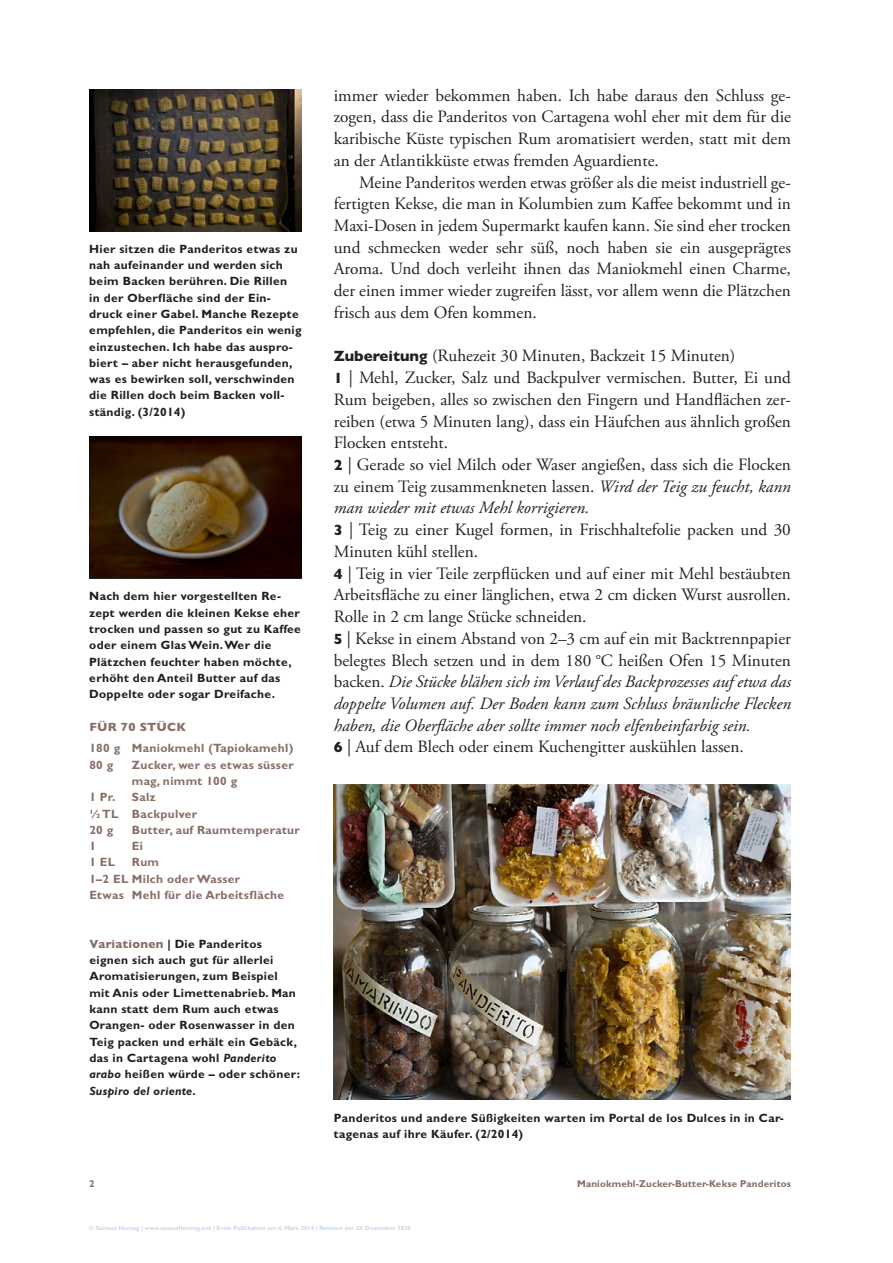
<style>
.page{position:relative;width:893px;height:1263px;background:#fff}
.page>*{position:absolute;margin:0;border:0;box-sizing:border-box;transform-origin:0 0}
.Zubereitung_-_11_5_R{font:17.25px/21.8px "Adobe Garamond Pro";color:#231f20;text-align:justify}
.Lauftext_mit_Einzug{font:17.25px/21.8px "Adobe Garamond Pro";color:#231f20;text-align:justify}
.Zubereitung_-_11_5_R-2{font:italic 17.25px/21.8px "Adobe Garamond Pro";color:#231f20;text-align:justify}
.Zubereitung_Titel{font:17.25px "Adobe Garamond Pro";color:#231f20}
.Bildlegende_-_8_Bold{font:700 12px/16.4px "Gill Sans MT Pro";letter-spacing:.025em;color:#231f20}
.Marginaltext_-_8_Bol{font:700 12px/16.4px "Gill Sans MT Pro";letter-spacing:.025em;color:#231f20}
.Zutaten_-_8_Bold{font:700 12px/16.4px "Gill Sans MT Pro";letter-spacing:.025em;color:#886f68}
.Zutaten_Titel_-_8_He{font:800 12px "Gill Sans MT Pro";letter-spacing:.025em;color:#886f68}
.t1{font:700 9.9px "Gill Sans MT Pro";letter-spacing:.01em;color:#886f68}
.Copyright_-_4_Heavy{font:700 6px "Gill Sans MT Pro";letter-spacing:.01em;color:#c6d6e8}
.s1{font-weight:800;color:#886f68}
.s2{font-style:italic}
.s3{font-family:"Gill Sans MT Pro";font-weight:800;font-size:15px}
.s4{font-family:"Gill Sans MT Pro";font-weight:800;font-style:normal;font-size:15px}
.s5{font-style:normal}
</style>
<div class="page">
<img style="left:89px;top:89px;width:213px;height:142px">
<img style="left:334px;top:784px;width:457px;height:316px">
<img style="left:89px;top:437px;width:213px;height:140px">
<p class="Bildlegende_-_8_Bold" style="left:89px;top:240px;width:214px">Hier sitzen die Panderitos etwas zu nah aufeinander und werden sich beim Backen berühren. Die Rillen<br>in der Oberfläche sind der Ein&shy;druck einer Gabel. Manche Rezepte empfehlen, die Panderitos ein wenig einzustechen. Ich habe das auspro&shy;biert – aber nicht herausgefunden, was es bewirken soll, verschwinden die Rillen doch beim Backen voll&shy;ständig. (3/2014)</p>
<p class="Bildlegende_-_8_Bold" style="left:89px;top:588px;width:213px">Nach dem hier vorgestellten Re&shy;zept werden die kleinen Kekse eher trocken und passen so gut zu Kaffee oder einem Glas Wein. Wer die<br>Plätzchen feuchter haben möchte, erhöht den Anteil Butter auf das<br>Doppelte oder sogar Dreifache.</p>
<p class="Zutaten_Titel_-_8_He" style="left:89px;top:719px;width:98px">FÜR 70 STÜCK</p>
<p class="Zutaten_-_8_Bold" style="left:89px;top:740px;width:206px">180 g Maniokmehl (Tapiokamehl)</p>
<p class="Zutaten_-_8_Bold" style="left:89px;top:756px;width:25px">80 g</p>
<p class="Zutaten_-_8_Bold" style="left:132px;top:756px;width:163px">Zucker, wer es etwas süsser mag, nimmt 100 g</p>
<p class="Zutaten_-_8_Bold" style="left:89px;top:789px;width:28px">1 Pr.</p>
<p class="Zutaten_-_8_Bold" style="left:132px;top:789px;width:25px">Salz</p>
<p class="Zutaten_-_8_Bold" style="left:89px;top:805px;width:109px">½ TL Backpulver</p>
<p class="Zutaten_-_8_Bold" style="left:89px;top:821px;width:25px">20 g</p>
<p class="Zutaten_-_8_Bold" style="left:132px;top:821px;width:170px">Butter, auf Raumtemperatur</p>
<p class="Zutaten_-_8_Bold" style="left:89px;top:838px;width:8px">1</p>
<p class="Zutaten_-_8_Bold" style="left:132px;top:838px;width:13px">Ei</p>
<p class="Zutaten_-_8_Bold" style="left:89px;top:854px;width:27px">1 EL</p>
<p class="Zutaten_-_8_Bold" style="left:132px;top:854px;width:29px">Rum</p>
<p class="Zutaten_-_8_Bold" style="left:89px;top:870px;width:152px">1–2 EL Milch oder Wasser</p>
<p class="Zutaten_-_8_Bold" style="left:89px;top:886px;width:196px">Etwas Mehl für die Arbeitsfläche</p>
<p class="Marginaltext_-_8_Bol" style="left:89px;top:935px;width:212px"><span class="s1">Variationen</span> | Die Panderitos eignen sich auch gut für allerlei<br>Aromatisierungen, zum Beispiel mit Anis oder Limettenabrieb. Man kann statt dem Rum auch etwas<br>Orangen- oder Rosenwasser in den<br>Teig packen und erhält ein Gebäck, das in Cartagena wohl <span class="s2">Panderito arabo</span> heißen würde – oder schöner:<br><span class="s2">Suspiro del oriente</span>.</p>
<p class="Lauftext_mit_Einzug" style="left:334px;top:85px;width:459px">immer wieder bekommen haben. Ich habe daraus den Schluss ge&shy;zogen, dass die Panderitos von Cartagena wohl eher mit dem für die karibische Küste typischen Rum aromatisiert werden, statt mit dem an der Atlantikküste etwas fremden Aguardiente.</p>
<p class="Lauftext_mit_Einzug" style="left:334px;top:172px;width:459px;text-indent:26px">Meine Panderitos werden etwas größer als die meist industriell ge&shy;fertigten Kekse, die man in Kolumbien zum Kaffee bekommt und in Maxi-Dosen in jedem Supermarkt kaufen kann. Sie sind eher trocken und schmecken weder sehr süß, noch haben sie ein ausgeprägtes Aroma. Und doch verleiht ihnen das Maniokmehl einen Charme, der einen immer wieder zugreifen lässt, vor allem wenn die Plätzchen frisch aus dem Ofen kommen.</p>
<p class="Zubereitung_Titel" style="left:334px;top:346px;width:403px"><span class="s3">Zubereitung</span> (Ruhezeit 30 Minuten, Backzeit 15 Minuten)</p>
<p class="Zubereitung_-_11_5_R" style="left:334px;top:367px;width:459px"><span class="s3">1</span> | Mehl, Zucker, Salz und Backpulver vermischen. Butter, Ei und Rum beigeben, alles so zwischen den Fingern und Handflächen zer&shy;reiben (etwa 5 Minuten lang), dass ein Häufchen aus ähnlich großen Flocken entsteht.</p>
<p class="Zubereitung_-_11_5_R" style="left:334px;top:454px;width:459px"><span class="s3">2</span> | Gerade so viel Milch oder Waser angießen, dass sich die Flocken zu einem Teig zusammenkneten lassen. <span class="s2">Wird der Teig zu feucht, kann man wieder mit etwas Mehl korrigieren.</span></p>
<p class="Zubereitung_-_11_5_R" style="left:334px;top:519px;width:459px"><span class="s3">3</span> | Teig zu einer Kugel formen, in Frischhaltefolie packen und 30<br>Minuten kühl stellen.</p>
<p class="Zubereitung_-_11_5_R" style="left:334px;top:563px;width:459px"><span class="s3">4</span> | Teig in vier Teile zerpflücken und auf einer mit Mehl bestäubten Arbeitsfläche zu einer länglichen, etwa 2 cm dicken Wurst ausrollen.<br>Rolle in 2 cm lange Stücke schneiden.</p>
<p class="Zubereitung_-_11_5_R-2" style="left:334px;top:628px;width:459px"><span class="s4">5</span> <span class="s5">| Kekse in einem Abstand von 2–3 cm auf ein mit Backtrennpapier belegtes Blech setzen und in dem 180 °C heißen Ofen 15 Minuten backen.</span> Die Stücke blähen sich im Verlauf des Backprozesses auf etwa das doppelte Volumen auf. Der Boden kann zum Schluss bräunliche Flecken haben, die Oberfläche aber sollte immer noch elfenbeinfarbig sein.</p>
<p class="Zubereitung_-_11_5_R" style="left:334px;top:737px;width:411px"><span class="s3">6</span> | Auf dem Blech oder einem Kuchengitter auskühlen lassen.</p>
<p class="Bildlegende_-_8_Bold" style="left:334px;top:1109px;width:451px">Panderitos und andere Süßigkeiten warten im Portal de los Dulces in in Car&shy;tagenas auf ihre Käufer. (2/2014)</p>
<p class="t1" style="left:89px;top:1177px;width:7px">2</p>
<p class="t1" style="left:577px;top:1177px;width:215px">Maniokmehl-Zucker-Butter-Kekse Panderitos</p>
<p class="Copyright_-_4_Heavy" style="left:89px;top:1224px;width:323px">© Samuel Herzog | www.samuelherzog.net | Erste Publikation am 4. März 2014 | Revision am 28. Dezember 2020</p>
</div>
